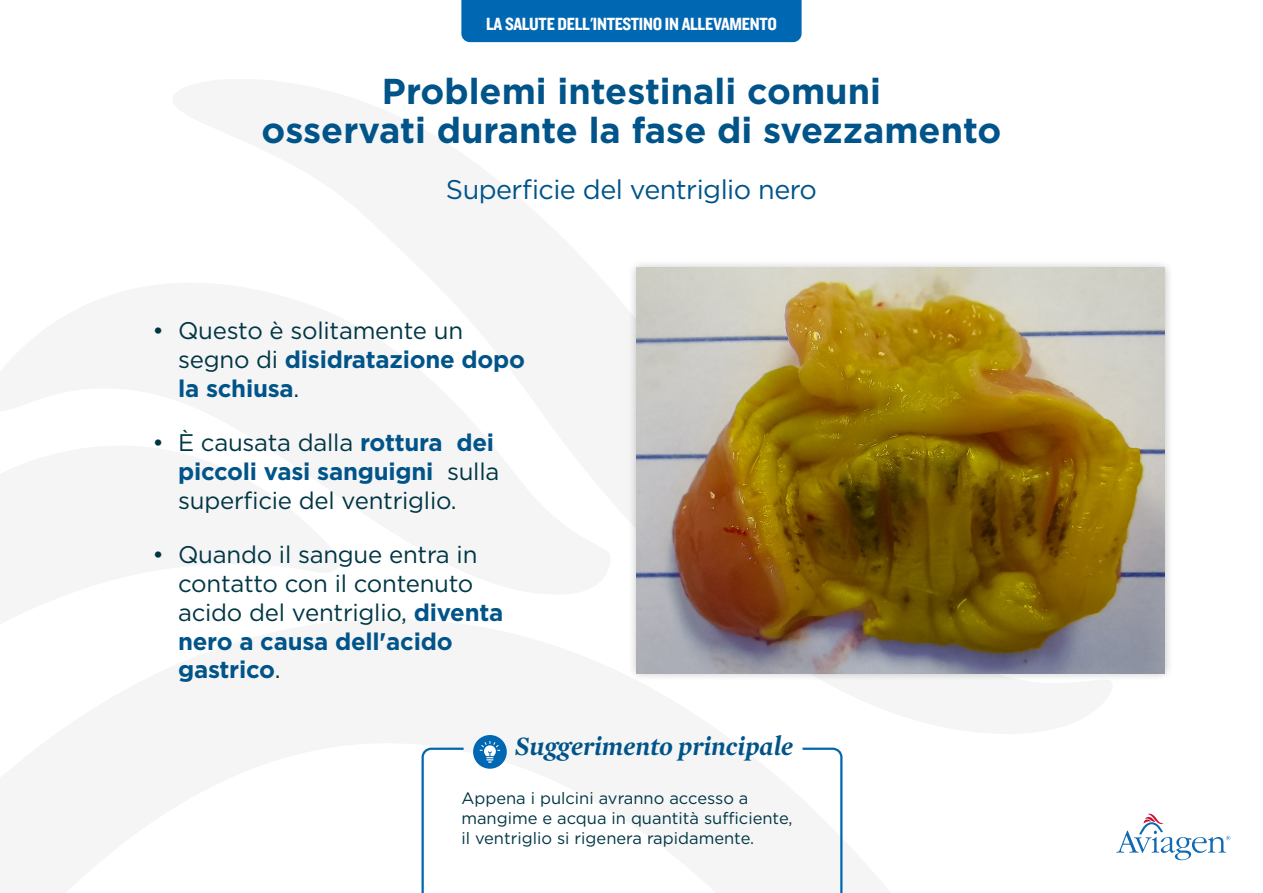
<style>
.page{position:relative;width:1263px;height:893px;background:#fff}
.page>*{position:absolute;margin:0;border:0;box-sizing:border-box;transform-origin:0 0}
.t1{font:700 36px/39px "Gotham";color:#005489;text-align:center}
.t2{font:27px "Gotham";letter-spacing:-.02em;color:#005489}
.t3{font:italic 700 27px "Mercury Display";color:#005489}
.t4{font:24px/28.8px "Gotham";letter-spacing:-.01em;color:#003644}
.t5{font:18.3px "Knockout 50 Welterweight";letter-spacing:-.015em;color:#fff}
.t6{font:16.5px/19.8px "Gotham";color:#003644}
.s1{font-weight:700;color:#005489}
</style>
<div class="page">
<div style="left:627px;top:259px;width:547px;height:423px;background:#000;opacity:.25"></div>
<img style="left:636px;top:268px;width:528px;height:405px">
<svg style="left:421px;top:748px;width:421px;height:145px"></svg>
<div style="left:473px;top:735px;width:34px;height:34px;background:#0067b2;border-radius:50%"></div>
<svg style="left:480px;top:741px;width:20px;height:22px"></svg>
<svg style="left:1116px;top:814px;width:114px;height:46px"></svg>
<div style="left:461px;top:0;width:340px;height:42px;background:#0067b2"></div>
<p class="t5" style="left:486px;top:12px;width:292px">LA SALUTE DELL'INTESTINO IN ALLEVAMENTO</p>
<h1 class="t1" style="left:262px;top:71px;width:741px">Problemi intestinali comuni<br>osservati durante la fase di svezzamento</h1>
<p class="t2" style="left:446px;top:172px;width:373px">Superficie del ventriglio nero</p>
<p class="t4" style="left:178px;top:316px;width:349px;text-indent:-26px">• Questo è solitamente un segno di <span class="s1">disidratazione dopo la schiusa</span>.</p>
<p class="t4" style="left:178px;top:428px;width:323px;text-indent:-26px">• È causata dalla <span class="s1">rottura dei piccoli vasi sanguigni</span> sulla superficie del ventriglio.</p>
<p class="t4" style="left:178px;top:540px;width:327px;text-indent:-26px">• Quando il sangue entra in contatto con il contenuto acido del ventriglio, <span class="s1">diventa nero a causa dell'acido gastrico</span>.</p>
<p class="t3" style="left:515px;top:730px;width:280px">Suggerimento principale</p>
<p class="t6" style="left:461px;top:788px;width:333px">Appena i pulcini avranno accesso a mangime e acqua in quantità sufficiente, il ventriglio si rigenera rapidamente.</p>
</div>
